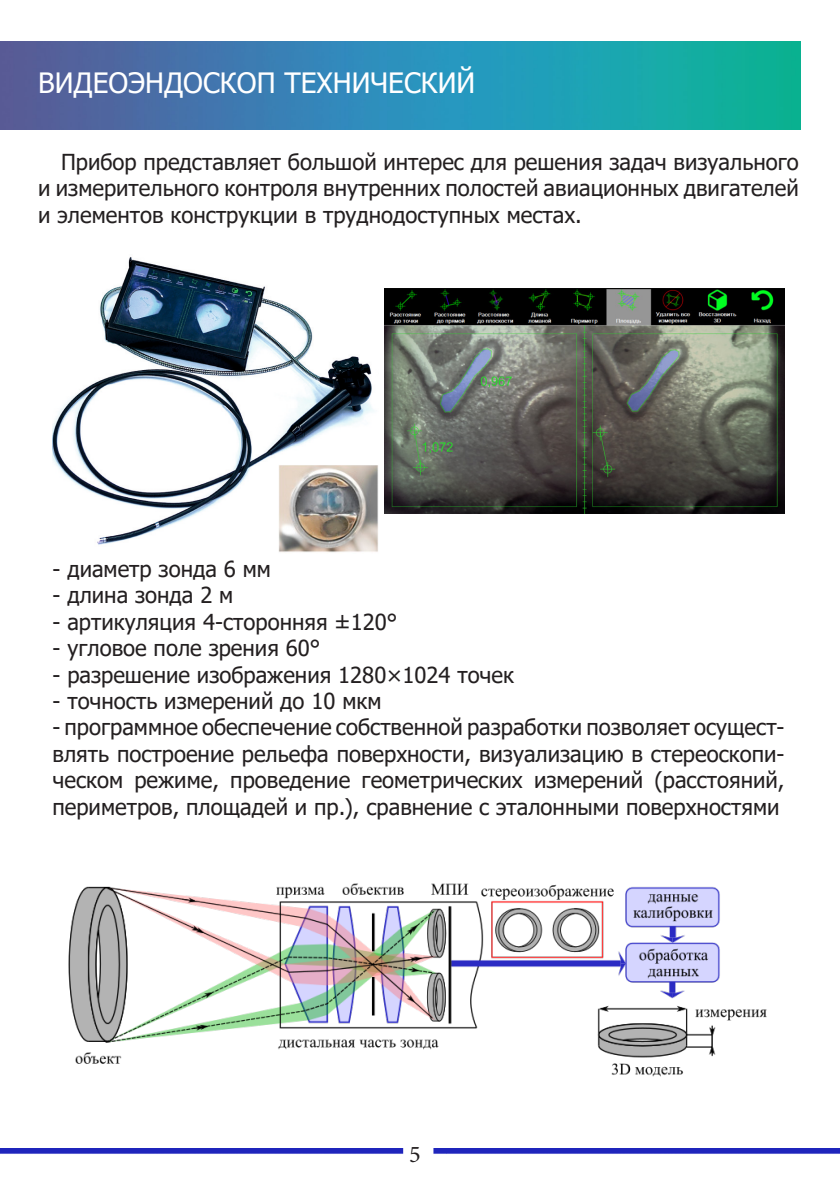
<style>
.page{position:relative;width:840px;height:1191px;background:#fff}
.page>*{position:absolute;margin:0;border:0;box-sizing:border-box;transform-origin:0 0}
.t1{font:28px "Tahoma";color:#fff}
.t2{font:24px "Minion Pro";color:#231f20}
.t3{font:22px/26.4px "Tahoma";color:#231f20;text-align:justify}
</style>
<div class="page">
<img style="left:0;top:1148px;width:839px;height:6px">
<img style="left:0;top:41px;width:798px;height:88px">
<img style="left:53px;top:257px;width:321px;height:288px">
<img style="left:68px;top:883px;width:699px;height:194px">
<img style="left:384px;top:289px;width:400px;height:225px">
<img style="left:278px;top:464px;width:100px;height:89px">
<p class="t1" style="left:38px;top:64px;width:438px">ВИДЕОЭНДОСКОП ТЕХНИЧЕСКИЙ</p>
<p class="t3" style="left:38px;top:150px;width:761px;text-indent:23px">Прибор представляет большой интерес для решения задач визуального и измерительного контроля внутренних полостей авиационных двигателей и элементов конструкции в труднодоступных местах.</p>
<p class="t3" style="left:52px;top:557px;width:220px">- диаметр зонда 6 мм</p>
<p class="t3" style="left:52px;top:583px;width:182px">- длина зонда 2 м</p>
<p class="t3" style="left:52px;top:610px;width:346px">- артикуляция 4-сторонняя ±120°</p>
<p class="t3" style="left:52px;top:636px;width:269px">- угловое поле зрения 60°</p>
<p class="t3" style="left:52px;top:662px;width:463px">- разрешение изображения 1280×1024 точек</p>
<p class="t3" style="left:52px;top:689px;width:330px">- точность измерений до 10 мкм</p>
<p class="t3" style="left:52px;top:715px;width:733px">- программное обеспечение собственной разработки позволяет осущест&shy;влять построение рельефа поверхности, визуализацию в стереоскопи&shy;ческом режиме, проведение геометрических измерений (расстояний, периметров, площадей и пр.), сравнение с эталонными поверхностями</p>
<p class="t2" style="left:409px;top:1137px;width:13px">5</p>
</div>
